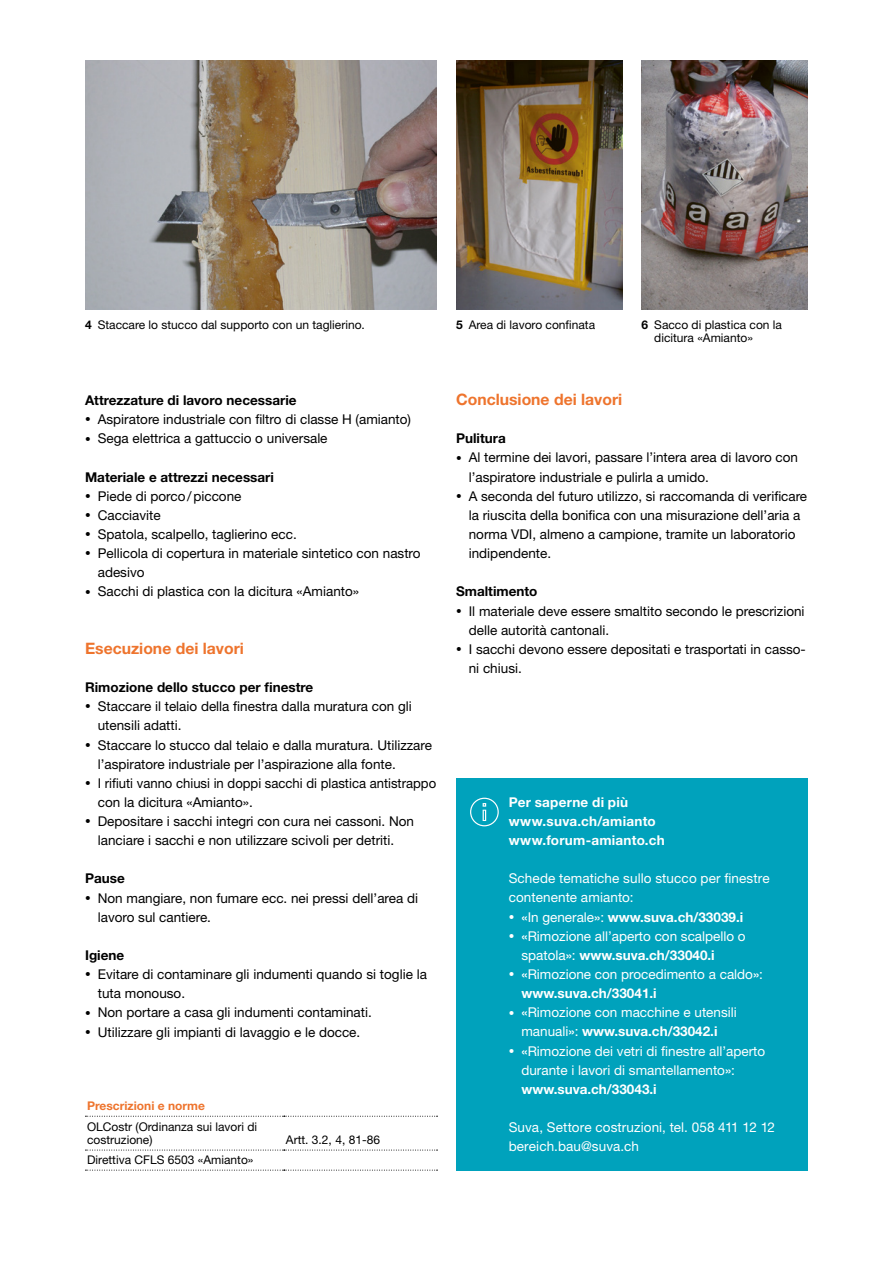
<style>
.page{position:relative;width:893px;height:1263px;background:#fff}
.page>*{position:absolute;margin:0;border:0;box-sizing:border-box;transform-origin:0 0}
.t1{font:700 15.75px "Helvetica Neue LT Std";color:#ee742d}
.t2{font:13.5px/19.2px "Helvetica Neue LT Std";color:#000}
.t3{font:13.5px/19.2px "Helvetica Neue LT Std";color:#fff}
.t4{font:700 13.5px "Helvetica Neue LT Std";color:#000}
.t5{font:700 13.5px/19.2px "Helvetica Neue LT Std";letter-spacing:.02em;color:#fff}
.t6{font:700 13.5px "Helvetica Neue LT Std";color:#fff}
.t7{font:12px/13.8px "Helvetica Neue LT Std";color:#000}
.t8{font:700 12px "Helvetica Neue LT Std";color:#ee742d}
.s1{font-weight:700}
.s2{font-size:11.25px}
.s3{font-weight:400;font-size:11.25px}
.s4{font-weight:500}
.s5{font-weight:400}
</style>
<div class="page">
<img style="left:85px;top:61px;width:352px;height:248px">
<img style="left:456px;top:61px;width:166px;height:248px">
<img style="left:642px;top:61px;width:166px;height:248px">
<svg style="left:85px;top:1150px;width:353px;height:1px"></svg>
<svg style="left:85px;top:1170px;width:353px;height:1px"></svg>
<svg style="left:85px;top:1116px;width:353px;height:1px"></svg>
<div style="left:456px;top:778px;width:352px;height:392px;background:#00a2bc"></div>
<svg style="left:470px;top:798px;width:29px;height:28px"></svg>
<p class="t7" style="left:85px;top:317px;width:281px"><span class="s1">4</span> Staccare lo stucco dal supporto con un taglierino.</p>
<p class="t4" style="left:85px;top:392px;width:213px">Attrezzature di lavoro necessarie</p>
<p class="t2" style="left:85px;top:410px;width:328px"><span class="s2">•</span> Aspiratore industriale con filtro di classe H (amianto)</p>
<p class="t2" style="left:85px;top:429px;width:244px"><span class="s2">•</span> Sega elettrica a gattuccio o universale</p>
<p class="t4" style="left:85px;top:468px;width:190px">Materiale e attrezzi necessari</p>
<p class="t2" style="left:85px;top:486px;width:158px"><span class="s2">•</span> Piede di porco/piccone</p>
<p class="t2" style="left:85px;top:505px;width:77px"><span class="s2">•</span> Cacciavite</p>
<p class="t2" style="left:85px;top:524px;width:213px"><span class="s2">•</span> Spatola, scalpello, taglierino ecc.</p>
<p class="t2" style="left:98px;top:543px;width:324px;text-indent:-13px"><span class="s2">•</span> Pellicola di copertura in materiale sintetico con nastro adesivo</p>
<p class="t2" style="left:85px;top:582px;width:276px"><span class="s2">•</span> Sacchi di plastica con la dicitura «Amianto»</p>
<p class="t1" style="left:85px;top:638px;width:160px">Esecuzione dei lavori</p>
<p class="t4" style="left:85px;top:679px;width:230px">Rimozione dello stucco per finestre</p>
<p class="t2" style="left:98px;top:697px;width:316px;text-indent:-13px"><span class="s2">•</span> Staccare il telaio della finestra dalla muratura con gli utensili adatti.</p>
<p class="t2" style="left:98px;top:735px;width:336px;text-indent:-13px"><span class="s2">•</span> Staccare lo stucco dal telaio e dalla muratura. Utilizzare l’aspiratore industriale per l’aspirazione alla fonte.</p>
<p class="t2" style="left:98px;top:773px;width:340px;text-indent:-13px"><span class="s2">•</span> I rifiuti vanno chiusi in doppi sacchi di plastica antistrappo con la dicitura «Amianto».</p>
<p class="t2" style="left:85px;top:811px;width:331px;text-align:center"><span class="s2">•</span> Depositare i sacchi integri con cura nei cassoni. Non lanciare i sacchi e non utilizzare scivoli per detriti.</p>
<p class="t4" style="left:85px;top:870px;width:41px">Pause</p>
<p class="t2" style="left:98px;top:888px;width:322px;text-indent:-13px"><span class="s2">•</span> Non mangiare, non fumare ecc. nei pressi dell’area di lavoro sul cantiere.</p>
<p class="t4" style="left:85px;top:947px;width:41px">Igiene</p>
<p class="t2" style="left:98px;top:964px;width:331px;text-indent:-13px"><span class="s2">•</span> Evitare di contaminare gli indumenti quando si toglie la tuta monouso.</p>
<p class="t2" style="left:85px;top:1003px;width:288px"><span class="s2">•</span> Non portare a casa gli indumenti contaminati.</p>
<p class="t2" style="left:85px;top:1022px;width:277px"><span class="s2">•</span> Utilizzare gli impianti di lavaggio e le docce.</p>
<p class="t8" style="left:87px;top:1099px;width:119px">Prescrizioni e norme</p>
<p class="t7" style="left:87px;top:1119px;width:172px">OLCostr (Ordinanza sui lavori di costruzione)</p>
<p class="t7" style="left:87px;top:1153px;width:168px">Direttiva CFLS 6503 «Amianto»</p>
<p class="t7" style="left:286px;top:1133px;width:96px">Artt. 3.2, 4, 81-86</p>
<p class="t7" style="left:456px;top:317px;width:141px"><span class="s1">5</span> Area di lavoro confinata</p>
<p class="t7" style="left:654px;top:317px;width:129px;text-indent:-13px"><span class="s1">6</span> Sacco di plastica con la dicitura «Amianto»</p>
<p class="t1" style="left:456px;top:390px;width:168px">Conclusione dei lavori</p>
<p class="t4" style="left:456px;top:430px;width:51px">Pulitura</p>
<p class="t2" style="left:469px;top:448px;width:331px;text-indent:-13px"><span class="s2">•</span> Al termine dei lavori, passare l’intera area di lavoro con l’aspiratore industriale e pulirla a umido.</p>
<p class="t2" style="left:469px;top:486px;width:340px;text-indent:-13px"><span class="s2">•</span> A seconda del futuro utilizzo, si raccomanda di verificare la riuscita della bonifica con una misurazione dell’aria a norma VDI, almeno a campione, tramite un laboratorio indipendente.</p>
<p class="t4" style="left:456px;top:583px;width:83px">Smaltimento</p>
<p class="t2" style="left:469px;top:601px;width:337px;text-indent:-13px"><span class="s2">•</span> Il materiale deve essere smaltito secondo le prescrizioni delle autorità cantonali.</p>
<p class="t2" style="left:469px;top:639px;width:339px;text-indent:-13px"><span class="s2">•</span> I sacchi devono essere depositati e trasportati in casso&shy;ni chiusi.</p>
<p class="t5" style="left:509px;top:792px;width:158px">Per saperne di più www.suva.ch/amianto www.forum-amianto.ch</p>
<p class="t3" style="left:509px;top:869px;width:262px">Schede tematiche sullo stucco per finestre contenente amianto:</p>
<p class="t6" style="left:509px;top:908px;width:236px"><span class="s3">•</span> <span class="s4">«</span><span class="s5">In generale</span><span class="s4">»</span><span class="s5">:</span> www.suva.ch/33039.i</p>
<p class="t3" style="left:521px;top:926px;width:226px;text-indent:-13px"><span class="s2">•</span> <span class="s4">«</span>Rimozione all’aperto con scalpello o spatola<span class="s4">»</span>: <span class="s1">www.suva.ch/33040.i</span></p>
<p class="t3" style="left:521px;top:964px;width:243px;text-indent:-13px"><span class="s2">•</span> <span class="s4">«</span>Rimozione con procedimento a caldo<span class="s4">»</span>: <span class="s1">www.suva.ch/33041.i</span></p>
<p class="t3" style="left:509px;top:1003px;width:230px;text-align:center"><span class="s2">•</span> <span class="s4">«</span>Rimozione con macchine e utensili manuali<span class="s4">»</span>: <span class="s1">www.suva.ch/33042.i</span></p>
<p class="t3" style="left:521px;top:1041px;width:245px;text-indent:-13px"><span class="s2">•</span> <span class="s4">«</span>Rimozione dei vetri di finestre all’aperto durante i lavori di smantellamento<span class="s4">»</span>: <span class="s1">www.suva.ch/33043.i</span></p>
<p class="t3" style="left:509px;top:1117px;width:268px">Suva, Settore costruzioni, tel. 058 411 12 12 bereich.bau@suva.ch</p>
</div>
